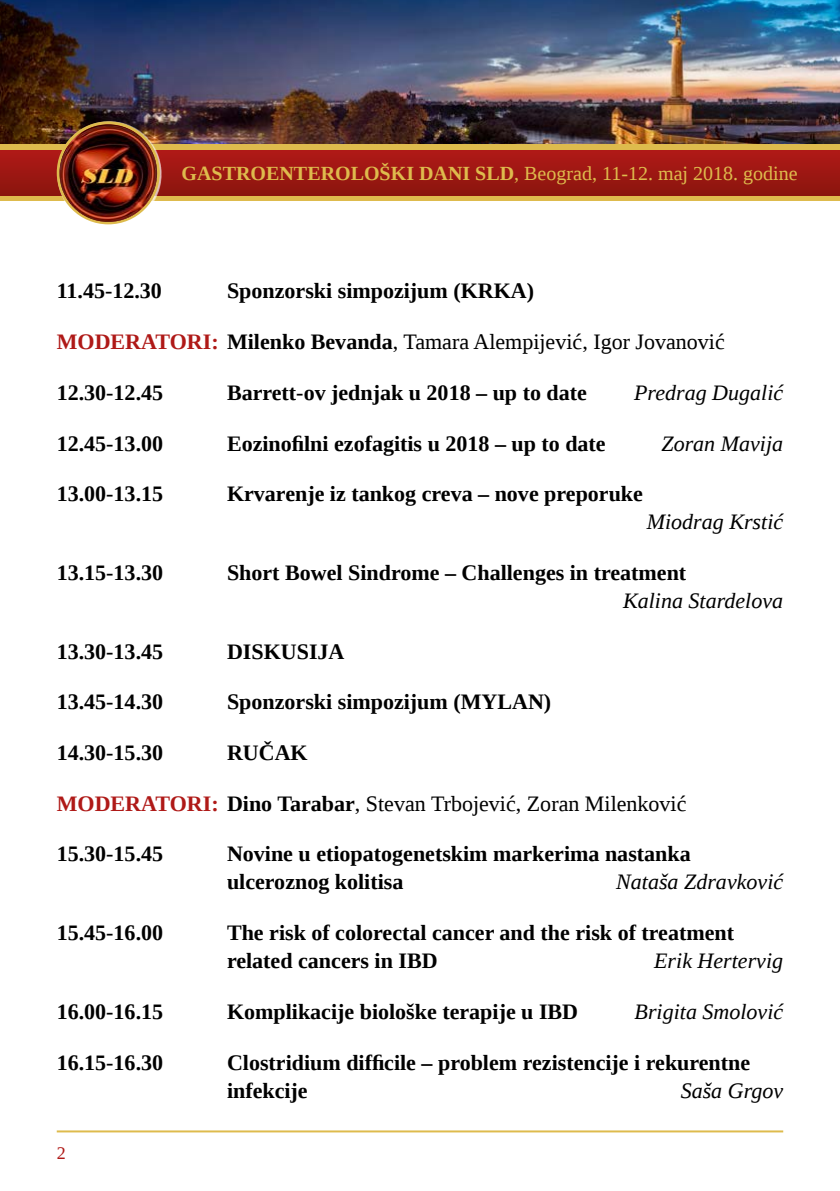
<style>
.page{position:relative;width:840px;height:1191px;background:#fff}
.page>*{position:absolute;margin:0;border:0;box-sizing:border-box;transform-origin:0 0}
.program_satnica{font:700 22px/28px "Liberation Serif";color:#000}
.moderatori{font:22px "Liberation Serif";color:#000}
.program_satnica-2{font:italic 22px "Liberation Serif";color:#000}
.t1{font:20px "Liberation Serif";color:#debb4d}
.program_satnica-3{font:18px "Liberation Serif";color:#af1917}
.s1{font-weight:700}
.s2{font-weight:700;color:#af1917}
.s3{font-weight:400;font-style:italic}
</style>
<div class="page">
<img style="left:0;top:0;width:839px;height:144px">
<hr style="left:839px;top:144px;width:1px;height:57px;background:#debb4d">
<div style="left:0;top:144px;width:839px;height:57px;background:#debb4d"></div>
<svg style="left:839px;top:150px;width:1px;height:45px"></svg>
<div style="left:0;top:150px;width:839px;height:45px;background:linear-gradient(to bottom,#b01917,#8b160e)"></div>
<div style="left:57px;top:122px;width:104px;height:104px;background:#fff;opacity:.75"></div>
<svg style="left:57px;top:121px;width:103px;height:103px"></svg>
<img style="left:59px;top:124px;width:98px;height:98px;border-radius:49px">
<hr style="left:57px;top:1130px;width:725px;height:2px;background:#debb4d">
<p class="t1" style="left:181px;top:160px;width:617px"><span class="s1">GASTROENTEROLOŠKI DANI SLD</span>, Beograd, 11-12. maj 2018. godine</p>
<p class="program_satnica" style="left:57px;top:277px;width:107px">11.45-12.30</p>
<p class="program_satnica" style="left:227px;top:277px;width:308px">Sponzorski simpozijum (KRKA)</p>
<p class="moderatori" style="left:57px;top:327px;width:669px"><span class="s2">MODERATORI:</span> <span class="s1">Milenko Bevanda</span>, Tamara Alempijević, Igor Jovanović</p>
<p class="program_satnica" style="left:57px;top:378px;width:108px">12.30-12.45</p>
<p class="program_satnica" style="left:227px;top:378px;width:361px">Barrett-ov jednjak u 2018 – up to date</p>
<p class="program_satnica-2" style="left:633px;top:378px;width:150px">Predrag Dugalić</p>
<p class="program_satnica" style="left:57px;top:429px;width:108px">12.45-13.00</p>
<p class="program_satnica" style="left:227px;top:429px;width:380px">Eozinofilni ezofagitis u 2018 – up to date</p>
<p class="program_satnica-2" style="left:661px;top:429px;width:123px">Zoran Mavija</p>
<p class="program_satnica" style="left:57px;top:479px;width:108px">13.00-13.15</p>
<p class="program_satnica" style="left:227px;top:479px;width:417px">Krvarenje iz tankog creva – nove preporuke</p>
<p class="program_satnica-2" style="left:646px;top:507px;width:138px">Miodrag Krstić</p>
<p class="program_satnica" style="left:57px;top:558px;width:108px">13.15-13.30</p>
<p class="program_satnica" style="left:622px;top:558px;width:161px;text-indent:-396px">Short Bowel Sindrome – Challenges in treatment<br><span class="s3">Kalina Stardelova</span></p>
<p class="program_satnica" style="left:57px;top:637px;width:108px">13.30-13.45</p>
<p class="program_satnica" style="left:227px;top:637px;width:119px">DISKUSIJA</p>
<p class="program_satnica" style="left:57px;top:687px;width:108px">13.45-14.30</p>
<p class="program_satnica" style="left:227px;top:687px;width:325px">Sponzorski simpozijum (MYLAN)</p>
<p class="program_satnica" style="left:57px;top:738px;width:108px">14.30-15.30</p>
<p class="program_satnica" style="left:227px;top:738px;width:82px">RUČAK</p>
<p class="moderatori" style="left:57px;top:789px;width:631px"><span class="s2">MODERATORI:</span> <span class="s1">Dino Tarabar</span>, Stevan Trbojević, Zoran Milenković</p>
<p class="program_satnica" style="left:57px;top:839px;width:108px">15.30-15.45</p>
<p class="program_satnica" style="left:227px;top:839px;width:465px">Novine u etiopatogenetskim markerima nastanka ulceroznog kolitisa</p>
<p class="program_satnica-2" style="left:616px;top:868px;width:168px">Nataša Zdravković</p>
<p class="program_satnica" style="left:57px;top:918px;width:108px">15.45-16.00</p>
<p class="program_satnica" style="left:227px;top:918px;width:508px">The risk of colorectal cancer and the risk of treatment related cancers in IBD</p>
<p class="program_satnica-2" style="left:653px;top:946px;width:130px">Erik Hertervig</p>
<p class="program_satnica" style="left:57px;top:997px;width:108px">16.00-16.15</p>
<p class="program_satnica" style="left:227px;top:997px;width:352px">Komplikacije biološke terapije u IBD</p>
<p class="program_satnica-2" style="left:634px;top:997px;width:150px">Brigita Smolović</p>
<p class="program_satnica" style="left:57px;top:1047px;width:108px">16.15-16.30</p>
<p class="program_satnica" style="left:227px;top:1047px;width:524px">Clostridium difficile – problem rezistencije i rekurentne infekcije</p>
<p class="program_satnica-2" style="left:680px;top:1076px;width:104px">Saša Grgov</p>
<p class="program_satnica-3" style="left:57px;top:1141px;width:11px">2</p>
</div>
